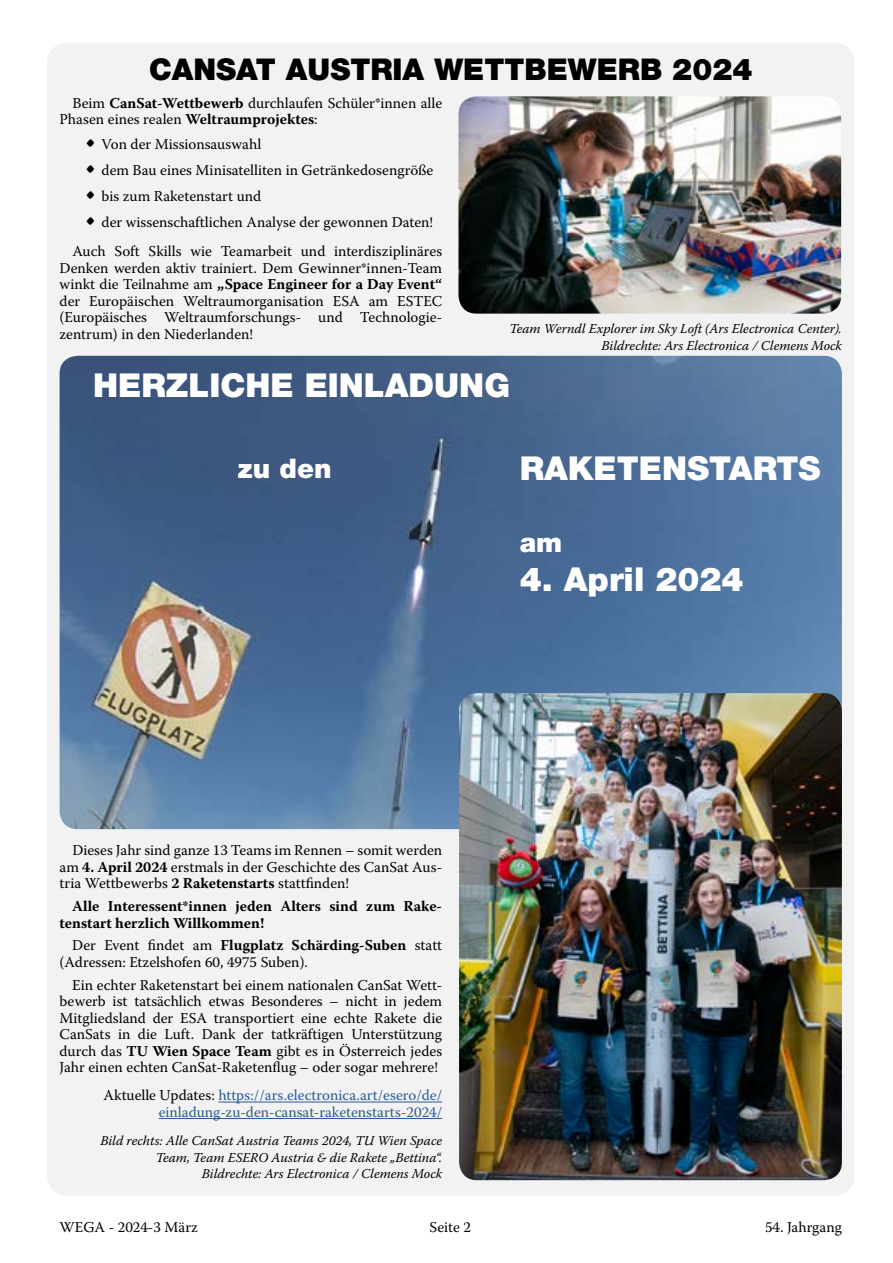
<style>
.page{position:relative;width:893px;height:1263px;background:#fff}
.page>*{position:absolute;margin:0;border:0;box-sizing:border-box;transform-origin:0 0}
.t1{font:900 33px "Helvetica Neue";color:#fff}
.t2{font:900 30px "Helvetica Neue";color:#000}
.t3{font:900 27px "Helvetica Neue";color:#fff}
.t4{font:15px/16.5px "Warnock Pro";color:#000;text-align:justify}
.t5{font:15px/16.5px "Warnock Pro";color:#275b9b;text-align:right}
.t6{font:700 15px/16.5px "Warnock Pro";color:#000}
.t7{font:italic 13.5px/16.5px "Warnock Pro";color:#000;text-align:right}
.s1{font-weight:700}
.s2{font-size:27px}
.s3{color:#000}
</style>
<div class="page">
<div style="left:47px;top:43px;width:808px;height:1153px;background:#f2f2f2;border-radius:21px"></div>
<img style="left:60px;top:356px;width:782px;height:473px">
<img style="left:458px;top:96px;width:383px;height:218px">
<img style="left:459px;top:693px;width:383px;height:487px">
<hr style="left:218px;top:1102px;width:224px;height:1px;background:#275b9b">
<hr style="left:159px;top:1118px;width:283px;height:1px;background:#275b9b">
<h2 class="t2" style="left:149px;top:52px;width:605px">CANSAT AUSTRIA WETTBEWERB 2024</h2>
<p class="t4" style="left:60px;top:94px;width:384px;text-indent:13px">Beim <span class="s1">CanSat-Wettbewerb</span> durchlaufen Schüler*innen alle<br>Phasen eines realen <span class="s1">Weltraumprojektes</span>:</p>
<p class="t4" style="left:85px;top:136px;width:178px"><span class="s2">•</span> Von der Missionsauswahl</p>
<p class="t4" style="left:85px;top:162px;width:350px"><span class="s2">•</span> dem Bau eines Minisatelliten in Getränkedosengröße</p>
<p class="t4" style="left:85px;top:188px;width:178px"><span class="s2">•</span> bis zum Raketenstart und</p>
<p class="t4" style="left:72px;top:207px;width:371px;line-height:29.2px;text-align:center"><span class="s2">•</span> der wissenschaftlichen Analyse der gewonnen Daten!<br>Auch Soft Skills wie Teamarbeit und interdisziplinäres</p>
<p class="t4" style="left:60px;top:259px;width:384px">Denken werden aktiv trainiert. Dem Gewinner*innen-Team winkt die Teilnahme am <span class="s1">„Space Engineer for a Day Event“ </span>der Europäischen Weltraumorganisation ESA am ESTEC (Europäisches Weltraumforschungs- und Technologie&shy;zentrum) in den Niederlanden!</p>
<p class="t7" style="left:509px;top:320px;width:334px">Team Werndl Explorer im Sky Loft (Ars Electronica Center).<br>Bildrechte: Ars Electronica / Clemens Mock</p>
<h1 class="t1" style="left:93px;top:366px;width:418px">HERZLICHE EINLADUNG</h1>
<h3 class="t3" style="left:238px;top:452px;width:95px">zu den</h3>
<h1 class="t1" style="left:520px;top:448px;width:302px">RAKETENSTARTS</h1>
<h3 class="t3" style="left:520px;top:526px;width:44px">am</h3>
<h1 class="t1" style="left:520px;top:560px;width:225px">4. April 2024</h1>
<p class="t4" style="left:60px;top:842px;width:384px;text-indent:13px">Dieses Jahr sind ganze 13 Teams im Rennen – somit werden am <span class="s1">4. April 2024</span> erstmals in der Geschichte des CanSat Aus&shy;tria Wettbewerbs <span class="s1">2 Raketenstarts</span> stattfinden!</p>
<p class="t6" style="left:60px;top:897px;width:384px;text-indent:13px">Alle Interessent*innen jeden Alters sind zum Rake&shy;tenstart herzlich Willkommen!</p>
<p class="t4" style="left:60px;top:937px;width:384px;text-indent:13px">Der Event findet am <span class="s1">Flugplatz Schärding-Suben</span> statt (Adressen: Etzelshofen 60, 4975 Suben).</p>
<p class="t4" style="left:60px;top:976px;width:384px;text-indent:13px">Ein echter Raketenstart bei einem nationalen CanSat Wett&shy;bewerb ist tatsächlich etwas Besonderes – nicht in jedem Mitgliedsland der ESA transportiert eine echte Rakete die CanSats in die Luft. Dank der tatkräftigen Unterstützung durch das <span class="s1">TU Wien Space Team</span> gibt es in Österreich jedes Jahr einen echten CanSat-Raketenflug – oder sogar mehrere!</p>
<p class="t5" style="left:104px;top:1087px;width:340px"><span class="s3">Aktuelle Updates:</span> https://ars.electronica.art/esero/de/ einladung-zu-den-cansat-raketenstarts-2024/</p>
<p class="t7" style="left:100px;top:1132px;width:343px">Bild rechts: Alle CanSat Austria Teams 2024, TU Wien Space<br>Team, Team ESERO Austria &amp; die Rakete „Bettina“.<br>Bildrechte: Ars Electronica / Clemens Mock</p>
<p class="t4" style="left:60px;top:1218px;width:140px">WEGA - 2024-3 März</p>
<p class="t4" style="left:430px;top:1218px;width:43px">Seite 2</p>
<p class="t4" style="left:765px;top:1218px;width:78px">54. Jahrgang</p>
</div>
